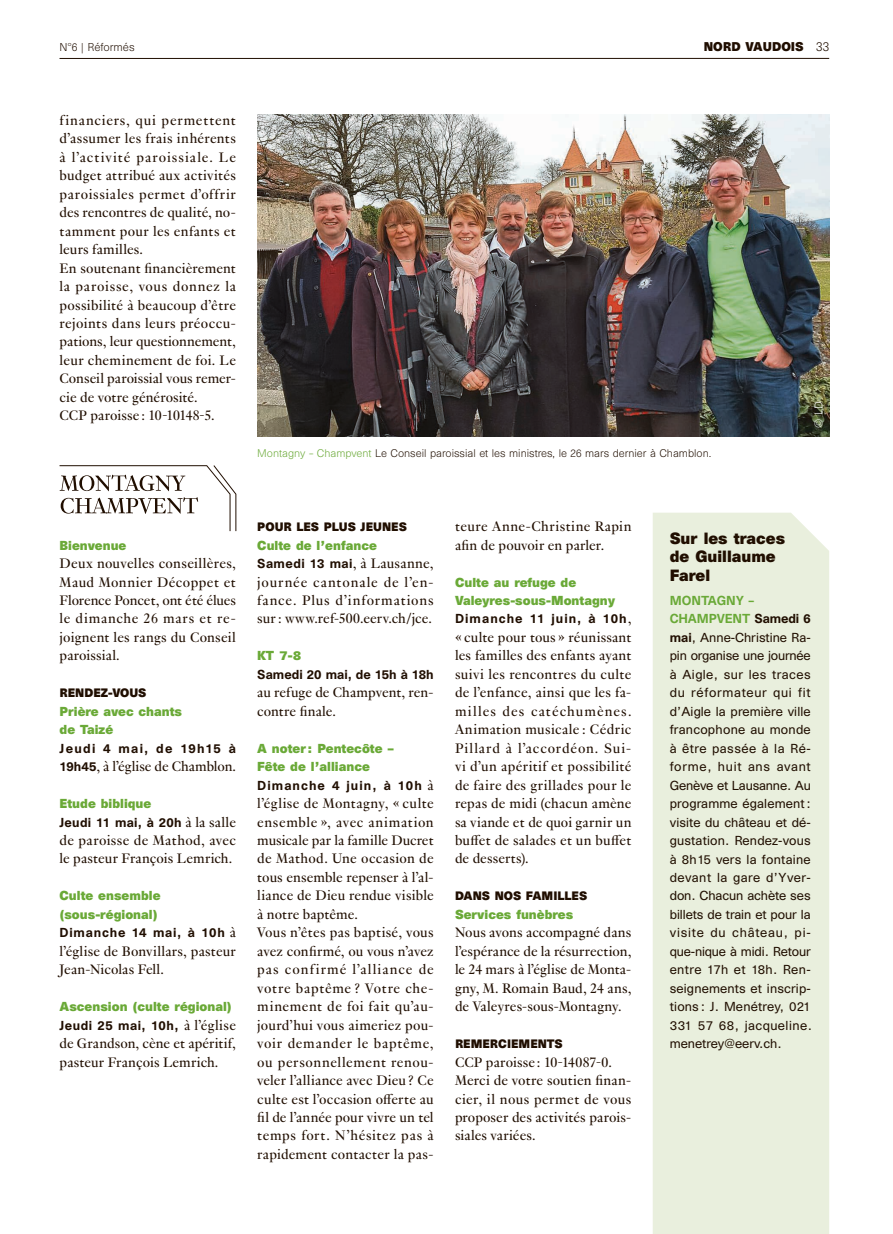
<style>
.page{position:relative;width:893px;height:1234px;background:#fff}
.page>*{position:absolute;margin:0;border:0;box-sizing:border-box;transform-origin:0 0}
.t1{font:15px/18.5px "Genath";letter-spacing:.015em;color:#200e00}
.t2{font:700 15px/18.5px "Unica SB";color:#200e00}
.t3{font:15px "Genath";letter-spacing:-.005em;color:#200e00}
.t4{font:12px/18.5px "Unica SB";letter-spacing:.01em;color:#200e00}
.t5{font:700 12px/18.5px "Unica SB";color:#6aa937}
.t6{font:500 12px/18.5px "Unica SB";letter-spacing:.02em;color:#200e00}
.t7{font:500 12px "Unica SB";letter-spacing:.105em;color:#200e00}
.t8{font:700 11.7px "Unica SB";color:#200e00}
.t9{font:700 11.25px "Unica SB";color:#200e00}
.t10{font:300 10.5px "Unica SB";color:#200e00}
.t11{font:300 10.2px "Unica SB";color:#200e00}
.t12{font:300 10.2px "Unica SB";color:#fff}
.s1{font-weight:300;font-size:12px}
.s2{color:#6aa937}
.s3{font-family:"Unica SB";font-weight:500;font-size:12px}
.s4{font-weight:700;color:#6aa937}
.s5{font-family:"Genath";font-weight:400;font-size:15px}
.s6{font-weight:500;color:#200e00}
.s7{font-family:"Genath";font-weight:400;font-size:15px;color:#200e00}
.s8{font-weight:500;color:#6aa937}
.s9{font-weight:500}
</style>
<div class="page">
<hr style="left:60px;top:58px;width:769px;height:1px;background:#200e00">
<svg style="left:59px;top:465px;width:177px;height:66px"></svg>
<div style="left:653px;top:512px;width:176px;height:721px;background:#e9efdd"></div>
<img style="left:257px;top:115px;width:572px;height:321px">
<p class="t10" style="left:60px;top:41px;width:77px">N°6 | Réformés</p>
<p class="t8" style="left:704px;top:39px;width:127px">NORD VAUDOIS <span class="s1">33</span></p>
<p class="t1" style="left:60px;top:110px;width:178px">financiers, qui permettent d’assumer les frais inhérents à l’activité paroissiale. Le budget attribué aux activités paroissiales permet d’offrir des rencontres de qualité, no&shy;tamment pour les enfants et leurs familles.<br>En soutenant financièrement la paroisse, vous donnez la possibilité à beaucoup d’être rejoints dans leurs préoccu&shy;pations, leur questionnement, leur cheminement de foi. Le<br>Conseil paroissial vous remer&shy;cie de votre générosité.<br>CCP paroisse : 10-10148-5.</p>
<p class="t11" style="left:257px;top:447px;width:456px"><span class="s2">Montagny – Champvent</span> Le Conseil paroissial et les ministres, le 26 mars dernier à Chamblon.</p>
<p class="t12" style="left:813px;top:427px;width:28px;rotate:-90deg">© LD</p>
<p class="t5" style="left:60px;top:537px;width:68px">Bienvenue</p>
<p class="t1" style="left:60px;top:553px;width:178px;text-align:justify">Deux nouvelles conseillères, Maud Monnier Décoppet et Florence Poncet, ont été élues le dimanche 26 mars et re&shy;joignent les rangs du Conseil paroissial.</p>
<p class="t9" style="left:60px;top:686px;width:88px">RENDEZ-VOUS</p>
<p class="t5" style="left:60px;top:703px;width:124px">Prière avec chants de Taizé</p>
<p class="t7" style="left:60px;top:740px;width:178px">Jeudi 4 mai, de 19h15 à</p>
<p class="t3" style="left:60px;top:755px;width:178px"><span class="s3">19h45</span>, à l’église de Chamblon.</p>
<p class="t6" style="left:60px;top:795px;width:178px"><span class="s4">Etude biblique<br></span>Jeudi 11 mai, à 20h <span class="s5">à la salle</span></p>
<p class="t1" style="left:60px;top:829px;width:178px">de paroisse de Mathod, avec le pasteur François Lemrich.</p>
<p class="t5" style="left:60px;top:887px;width:178px">Culte ensemble (sous-régional)<br><span class="s6">Dimanche 14 mai, à 10h</span> <span class="s7">à</span></p>
<p class="t1" style="left:60px;top:940px;width:178px">l’église de Bonvillars, pasteur<br>Jean-Nicolas Fell.</p>
<p class="t5" style="left:60px;top:998px;width:178px">Ascension (culte régional)<br><span class="s6">Jeudi 25 mai, 10h,</span> <span class="s7">à l’église</span></p>
<p class="t1" style="left:60px;top:1032px;width:178px">de Grandson, cène et apéritif, pasteur François Lemrich.</p>
<p class="t9" style="left:257px;top:520px;width:151px">POUR LES PLUS JEUNES</p>
<p class="t5" style="left:257px;top:537px;width:178px">Culte de l’enfance<br><span class="s6">Samedi 13 mai</span><span class="s7">, à Lausanne,</span></p>
<p class="t1" style="left:257px;top:571px;width:178px;text-align:justify">journée cantonale de l’en&shy;fance. Plus d’informations sur : www.ref-500.eerv.ch/jce.</p>
<p class="t5" style="left:257px;top:647px;width:46px">KT 7-8</p>
<p class="t6" style="left:257px;top:665px;width:178px">Samedi 20 mai, de 15h à 18h</p>
<p class="t1" style="left:257px;top:682px;width:178px">au refuge de Champvent, ren&shy;contre finale.</p>
<p class="t5" style="left:257px;top:740px;width:178px">A noter : Pentecôte –<br>Fête de l’alliance<br><span class="s6">Dimanche 4 juin, à 10h</span> <span class="s7">à</span></p>
<p class="t1" style="left:257px;top:792px;width:178px">l’église de Montagny, « culte ensemble », avec animation musicale par la famille Ducret de Mathod. Une occasion de tous ensemble repenser à l’al&shy;liance de Dieu rendue visible à notre baptême.<br>Vous n’êtes pas baptisé, vous avez confirmé, ou vous n’avez pas confirmé l’alliance de votre baptême ? Votre che&shy;minement de foi fait qu’au&shy;jourd’hui vous aimeriez pou&shy;voir demander le baptême, ou personnellement renou&shy;veler l’alliance avec Dieu ? Ce culte est l’occasion offerte au fil de l’année pour vivre un tel temps fort. N’hésitez pas à rapidement contacter la pas-</p>
<p class="t1" style="left:455px;top:516px;width:178px">teure Anne-Christine Rapin afin de pouvoir en parler.</p>
<p class="t5" style="left:455px;top:574px;width:178px">Culte au refuge de<br>Valeyres-sous-Montagny<br><span class="s6">Dimanche 11 juin, à 10h</span><span class="s7">,</span></p>
<p class="t1" style="left:455px;top:626px;width:178px;text-align:justify">« culte pour tous » réunissant les familles des enfants ayant suivi les rencontres du culte de l’enfance, ainsi que les fa&shy;milles des catéchumènes.<br>Animation musicale : Cédric Pillard à l’accordéon. Sui&shy;vi d’un apéritif et possibilité de faire des grillades pour le repas de midi (chacun amène sa viande et de quoi garnir un buffet de salades et un buffet de desserts).</p>
<p class="t9" style="left:455px;top:889px;width:134px">DANS NOS FAMILLES</p>
<p class="t5" style="left:455px;top:906px;width:120px">Services funèbres</p>
<p class="t1" style="left:455px;top:922px;width:178px;text-align:justify">Nous avons accompagné dans l’espérance de la résurrection, le 24 mars à l’église de Monta&shy;gny, M. Romain Baud, 24 ans, de Valeyres-sous-Montagny.</p>
<p class="t9" style="left:455px;top:1036px;width:109px">REMERCIEMENTS</p>
<p class="t1" style="left:455px;top:1051px;width:178px">CCP paroisse : 10-14087-0.<br>Merci de votre soutien finan&shy;cier, il nous permet de vous proposer des activités parois&shy;siales variées.</p>
<p class="t2" style="left:670px;top:530px;width:117px">Sur les traces de Guillaume<br>Farel</p>
<p class="t4" style="left:670px;top:591px;width:144px"><span class="s8">MONTAGNY –<br>CHAMPVENT</span> <span class="s9">Samedi 6 mai</span>, Anne-Christine Ra&shy;pin organise une journée à Aigle, sur les traces du réformateur qui fit d’Aigle la première ville francophone au monde à être passée à la Ré&shy;forme, huit ans avant<br>Genève et Lausanne. Au programme également: visite du château et dé&shy;gustation. Rendez-vous à 8h15 vers la fontaine devant la gare d’Yver&shy;don. Chacun achète ses billets de train et pour la visite du château, pi&shy;que-nique à midi. Retour entre 17h et 18h. Ren&shy;seignements et inscrip&shy;tions : J. Menétrey, 021<br>331 57 68, jacqueline. menetrey@eerv.ch.</p>
</div>
